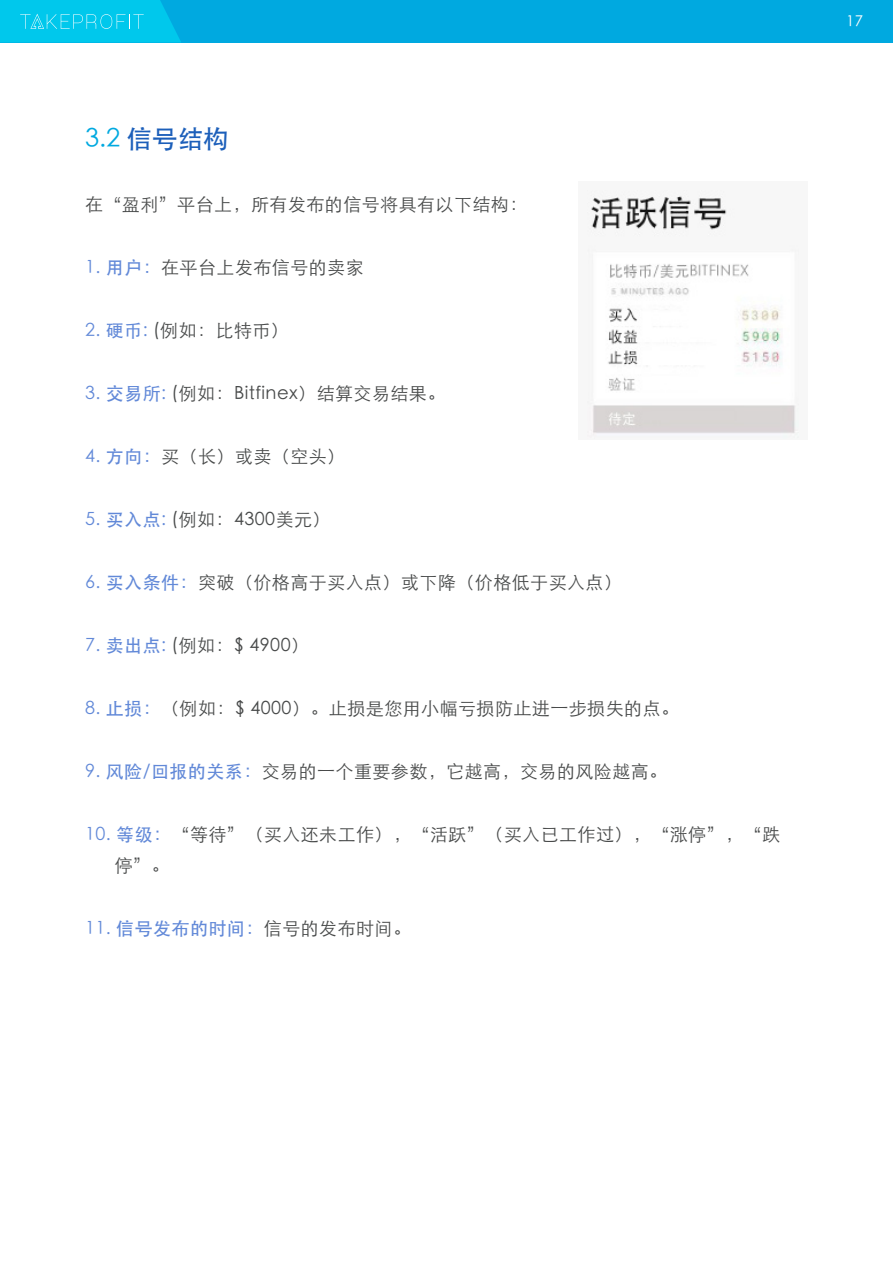
<style>
.page{position:relative;width:893px;height:1263px;background:#fff}
.page>*{position:absolute;margin:0;border:0;box-sizing:border-box;transform-origin:0 0}
.t1{font:25.5px "ST Heiti";color:#1c5fba}
.t2{font:18px/31.5px "ST Xihei";letter-spacing:.025em;color:#484a4a}
.t3{font:18px "ST Heiti";letter-spacing:.025em;color:#6289d8}
.t4{font:15px "ST Xihei";color:#fff}
.s1{color:#00a9e0}
.s2{font-family:"ST Heiti";color:#6289d8}
.s3{font-family:"ST Xihei";color:#484a4a}
</style>
<div class="page">
<div style="left:0;top:0;width:893px;height:43px;background:#00a9e0"></div>
<svg style="left:0;top:0;width:181px;height:43px;background:#06c7eb"></svg>
<img style="left:587px;top:190px;width:212px;height:249px">
<h1 class="t1" style="left:85px;top:126px;width:145px"><span class="s1">3.2</span> 信号结构</h1>
<p class="t2" style="left:85px;top:189px;width:444px">在“盈利”平台上，所有发布的信号将具有以下结构：</p>
<p class="t2" style="left:85px;top:252px;width:280px"><span class="s2">1. 用户：</span>在平台上发布信号的卖家</p>
<p class="t2" style="left:85px;top:315px;width:205px"><span class="s2">2. 硬币:</span> (例如：比特币）</p>
<p class="t2" style="left:85px;top:378px;width:362px"><span class="s2">3. 交易所:</span> (例如：Bitfinex）结算交易结果。</p>
<p class="t2" style="left:85px;top:441px;width:262px"><span class="s2">4. 方向：</span>买（长）或卖（空头）</p>
<p class="t2" style="left:85px;top:504px;width:247px"><span class="s2">5. 买入点:</span> (例如：4300美元）</p>
<p class="t2" style="left:85px;top:567px;width:538px"><span class="s2">6. 买入条件：</span>突破（价格高于买入点）或下降（价格低于买入点）</p>
<p class="t2" style="left:85px;top:630px;width:226px"><span class="s2">7. 卖出点:</span> (例如：$ 4900）</p>
<p class="t2" style="left:85px;top:693px;width:596px"><span class="s2">8. 止损：</span>（例如：$ 4000）。止损是您用小幅亏损防止进一步损失的点。</p>
<p class="t2" style="left:85px;top:756px;width:584px"><span class="s2">9. 风险/回报的关系：</span>交易的一个重要参数，它越高，交易的风险越高。</p>
<p class="t2" style="left:115px;top:819px;width:667px;text-indent:-30px"><span class="s2">10. 等级：</span>“等待”（买入还未工作），“活跃”（买入已工作过），“涨停”，“跌停”。</p>
<p class="t3" style="left:85px;top:920px;width:327px">11. 信号发布的时间：<span class="s3">信号的发布时间。</span></p>
<p class="t4" style="left:846px;top:14px;width:18px">17</p>
</div>
